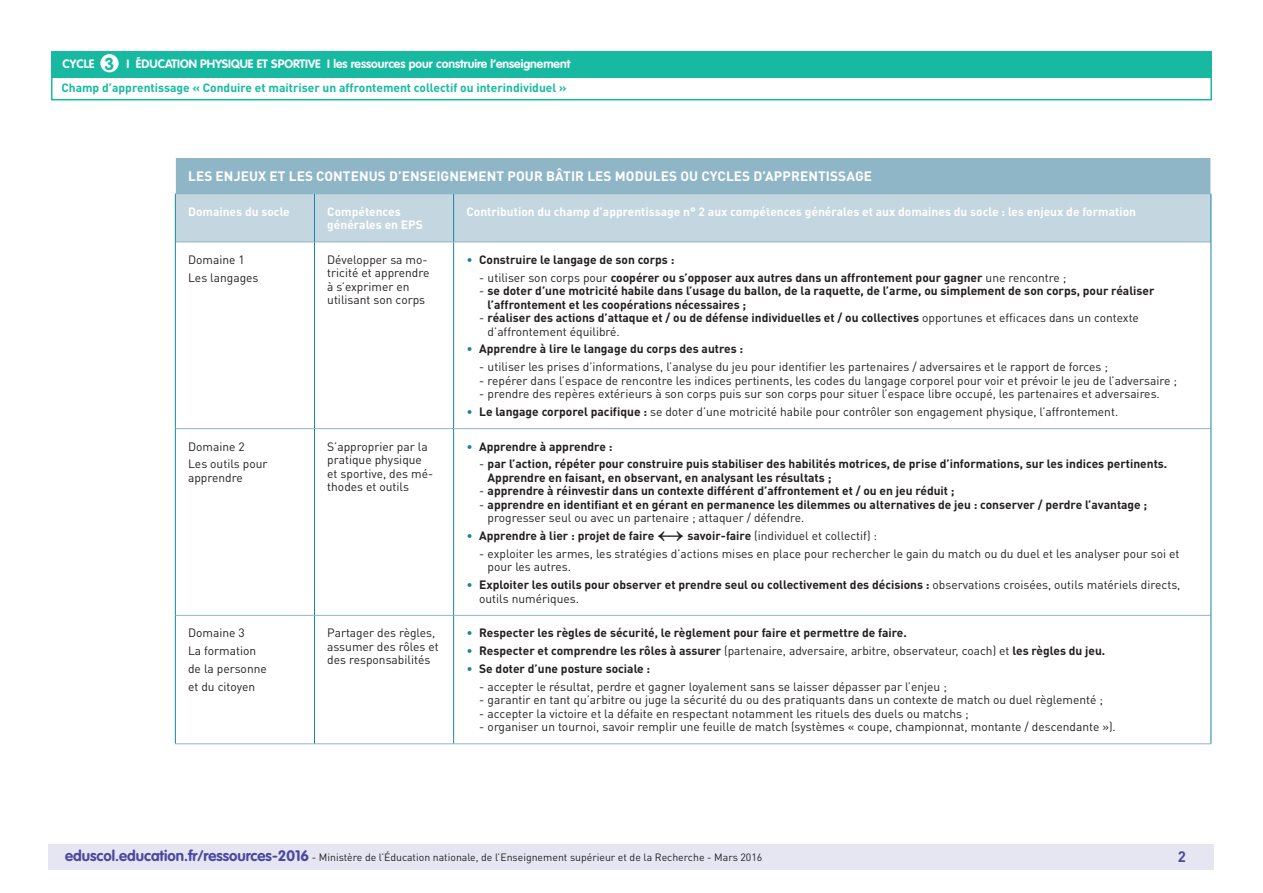
<style>
.page{position:relative;width:1263px;height:893px;background:#fff}
.page>*{position:absolute;margin:0;border:0;box-sizing:border-box;transform-origin:0 0}
.Liste_à_puces_niveau{font:700 27px "Arial";color:#231f20}
.t1{font:700 17.25px "VAG Rounded Std";color:#17baa1}
.t2{font:700 15px "DIN Pro";color:#4a489e}
.Titre_têtière_tablea{font:700 13.5px "DIN Pro";letter-spacing:.01em;color:#fff}
.Liste_à_tirets_nivea{font:12px/13.5px "DIN Pro";color:#231f20}
.Liste_à_tirets_nivea-2{font:700 12px/13.5px "DIN Pro";color:#231f20}
.Liste_à_puces_niveau-2{font:700 12px/13.5px "DIN Pro";color:#231f20}
.Texte_courant_tablea{font:12px/13.5px "DIN Pro";color:#231f20}
.Texte_gras_noir{font:700 12px/13.5px "DIN Pro";color:#fff}
.Liste_à_puces_niveau-3{font:12px "DIN Pro";color:#231f20}
.t3{font:700 12px "DIN Pro";color:#17baa1}
.t4{font:700 12px "VAG Rounded Std";color:#fff}
.t5{font:10.5px "DIN Pro";color:#231f20}
.s1{font-weight:400;color:#16879f}
.s2{font-weight:400}
.s3{color:#16879f}
.s4{font-weight:700}
.s5{font-family:"VAG Rounded Std";font-weight:700;font-size:15px;color:#4a489e}
</style>
<div class="page">
<div style="left:49px;top:844px;width:1165px;height:26px;background:#e6e5f2"></div>
<div style="left:51px;top:51px;width:1161px;height:27px;background:#17baa1"></div>
<div style="left:100px;top:54px;width:19px;height:18px;background:#fff;border-radius:50%"></div>
<div style="left:51px;top:75px;width:1161px;height:25px;border:2px solid #17baa1"></div>
<div style="left:175px;top:158px;width:1036px;height:36px;background:#8fb6c6"></div>
<div style="left:176px;top:194px;width:1035px;height:48px;background:#c4d6e0"></div>
<hr style="left:175px;top:158px;width:1px;height:35px;background:#fff">
<hr style="left:176px;top:242px;width:138px;height:1px;background:#8fb6c6">
<hr style="left:314px;top:242px;width:140px;height:1px;background:#8fb6c6">
<hr style="left:454px;top:242px;width:757px;height:1px;background:#8fb6c6">
<hr style="left:176px;top:428px;width:138px;height:1px;background:#8fb6c6">
<hr style="left:314px;top:428px;width:140px;height:1px;background:#8fb6c6">
<hr style="left:454px;top:428px;width:757px;height:1px;background:#8fb6c6">
<hr style="left:176px;top:615px;width:138px;height:1px;background:#8fb6c6">
<hr style="left:314px;top:615px;width:140px;height:1px;background:#8fb6c6">
<hr style="left:454px;top:615px;width:757px;height:1px;background:#8fb6c6">
<hr style="left:175px;top:743px;width:139px;height:1px;background:#8fb6c6">
<hr style="left:314px;top:743px;width:140px;height:1px;background:#8fb6c6">
<hr style="left:454px;top:743px;width:757px;height:1px;background:#8fb6c6">
<hr style="left:175px;top:194px;width:1px;height:48px;background:#16879f">
<hr style="left:314px;top:194px;width:1px;height:48px;background:#16879f">
<hr style="left:453px;top:194px;width:1px;height:48px;background:#16879f">
<hr style="left:1211px;top:194px;width:1px;height:48px;background:#16879f">
<hr style="left:175px;top:242px;width:1px;height:187px;background:#16879f">
<hr style="left:314px;top:242px;width:1px;height:186px;background:#16879f">
<hr style="left:453px;top:242px;width:1px;height:186px;background:#16879f">
<hr style="left:1211px;top:242px;width:1px;height:187px;background:#16879f">
<hr style="left:175px;top:429px;width:1px;height:186px;background:#16879f">
<hr style="left:314px;top:429px;width:1px;height:186px;background:#16879f">
<hr style="left:453px;top:429px;width:1px;height:186px;background:#16879f">
<hr style="left:1211px;top:429px;width:1px;height:186px;background:#16879f">
<hr style="left:175px;top:615px;width:1px;height:128px;background:#16879f">
<hr style="left:314px;top:616px;width:1px;height:127px;background:#16879f">
<hr style="left:453px;top:616px;width:1px;height:127px;background:#16879f">
<hr style="left:1211px;top:615px;width:1px;height:128px;background:#16879f">
<p class="t4" style="left:63px;top:57px;width:33px">CYCLE</p>
<p class="t4" style="left:127px;top:57px;width:445px">I ÉDUCATION PHYSIQUE ET SPORTIVE I les ressources pour construire l’enseignement</p>
<p class="t1" style="left:105px;top:53px;width:11px">3</p>
<p class="t3" style="left:61px;top:79px;width:507px">Champ d’apprentissage « Conduire et maitriser un affrontement collectif ou interindividuel »</p>
<p class="Titre_têtière_tablea" style="left:188px;top:167px;width:685px">LES ENJEUX ET LES CONTENUS D’ENSEIGNEMENT POUR BÂTIR LES MODULES OU CYCLES D’APPRENTISSAGE</p>
<p class="Texte_gras_noir" style="left:188px;top:204px;width:103px">Domaines du socle</p>
<p class="Texte_gras_noir" style="left:327px;top:204px;width:97px">Compétences générales en EPS</p>
<p class="Texte_gras_noir" style="left:466px;top:204px;width:671px">Contribution du champ d’apprentissage n° 2 aux compétences générales et aux domaines du socle : les enjeux de formation</p>
<p class="Texte_courant_tablea" style="left:188px;top:252px;width:58px">Domaine 1</p>
<p class="Texte_courant_tablea" style="left:188px;top:270px;width:72px">Les langages</p>
<p class="Texte_courant_tablea" style="left:327px;top:252px;width:104px">Développer sa mo&shy;tricité et apprendre à s’exprimer en utilisant son corps</p>
<p class="Liste_à_puces_niveau-2" style="left:466px;top:252px;width:210px"><span class="s1">•</span> Construire le langage de son corps :</p>
<p class="Liste_à_tirets_nivea-2" style="left:479px;top:270px;width:589px"><span class="s2">- utiliser son corps pour</span> coopérer ou s’opposer aux autres dans un affrontement pour gagner <span class="s2">une rencontre ;</span></p>
<p class="Liste_à_tirets_nivea-2" style="left:488px;top:284px;width:668px;text-indent:-9px"><span class="s2">-</span> se doter d’une motricité habile dans l’usage du ballon, de la raquette, de l’arme, ou simplement de son corps, pour réaliser l’affrontement et les coopérations nécessaires ;</p>
<p class="Liste_à_tirets_nivea-2" style="left:488px;top:311px;width:653px;text-indent:-9px"><span class="s2">-</span> réaliser des actions d’attaque et / ou de défense individuelles et / ou collectives <span class="s2">opportunes et efficaces dans un contexte d’affrontement équilibré.</span></p>
<p class="Liste_à_puces_niveau-2" style="left:466px;top:342px;width:278px"><span class="s1">•</span> Apprendre à lire le langage du corps des autres :</p>
<p class="Liste_à_tirets_nivea" style="left:479px;top:360px;width:630px">- utiliser les prises d’informations, l’analyse du jeu pour identifier les partenaires / adversaires et le rapport de forces ;</p>
<p class="Liste_à_tirets_nivea" style="left:479px;top:373px;width:699px">- repérer dans l’espace de rencontre les indices pertinents, les codes du langage corporel pour voir et prévoir le jeu de l’adversaire ;</p>
<p class="Liste_à_tirets_nivea" style="left:479px;top:387px;width:682px">- prendre des repères extérieurs à son corps puis sur son corps pour situer l’espace libre occupé, les partenaires et adversaires.</p>
<p class="Liste_à_puces_niveau-3" style="left:466px;top:403px;width:653px"><span class="s3">•</span> <span class="s4">Le langage corporel pacifique :</span> se doter d’une motricité habile pour contrôler son engagement physique, l’affrontement.</p>
<p class="Texte_courant_tablea" style="left:188px;top:439px;width:58px">Domaine 2</p>
<p class="Texte_courant_tablea" style="left:188px;top:457px;width:81px">Les outils pour apprendre</p>
<p class="Texte_courant_tablea" style="left:188px;top:626px;width:58px">Domaine 3</p>
<p class="Texte_courant_tablea" style="left:188px;top:643px;width:70px">La formation</p>
<p class="Texte_courant_tablea" style="left:188px;top:661px;width:80px">de la personne</p>
<p class="Texte_courant_tablea" style="left:188px;top:679px;width:68px">et du citoyen</p>
<p class="Texte_courant_tablea" style="left:327px;top:439px;width:107px">S’approprier par la pratique physique et sportive, des mé&shy;thodes et outils</p>
<p class="Liste_à_puces_niveau-2" style="left:466px;top:439px;width:148px"><span class="s1">•</span> Apprendre à apprendre :</p>
<p class="Liste_à_tirets_nivea-2" style="left:488px;top:457px;width:681px;text-indent:-9px"><span class="s2">-</span> par l’action, répéter pour construire puis stabiliser des habilités motrices, de prise d’informations, sur les indices pertinents.<br>Apprendre en faisant, en observant, en analysant les résultats ;</p>
<p class="Liste_à_tirets_nivea-2" style="left:479px;top:484px;width:477px"><span class="s2">-</span> apprendre à réinvestir dans un contexte différent d’affrontement et / ou en jeu réduit ;</p>
<p class="Liste_à_tirets_nivea-2" style="left:488px;top:497px;width:661px;text-indent:-9px"><span class="s2">-</span> apprendre en identifiant et en gérant en permanence les dilemmes ou alternatives de jeu : conserver / perdre l’avantage ; <span class="s2">progresser seul ou avec un partenaire ; attaquer / défendre.</span></p>
<p class="Liste_à_puces_niveau-2" style="left:466px;top:528px;width:189px"><span class="s1">•</span> Apprendre à lier : projet de faire</p>
<p class="Liste_à_puces_niveau" style="left:657px;top:516px;width:28px">↔</p>
<p class="Liste_à_puces_niveau-3" style="left:687px;top:528px;width:191px"><span class="s4">savoir-faire</span> (individuel et collectif) :</p>
<p class="Liste_à_tirets_nivea" style="left:488px;top:546px;width:693px;text-indent:-9px">- exploiter les armes, les stratégies d’actions mises en place pour rechercher le gain du match ou du duel et les analyser pour soi et pour les autres.</p>
<p class="Liste_à_puces_niveau-2" style="left:479px;top:577px;width:703px;text-indent:-13px"><span class="s1">•</span> Exploiter les outils pour observer et prendre seul ou collectivement des décisions : <span class="s2">observations croisées, outils matériels directs, outils numériques.</span></p>
<p class="Texte_courant_tablea" style="left:327px;top:626px;width:113px">Partager des règles, assumer des rôles et des responsabilités</p>
<p class="Liste_à_puces_niveau-2" style="left:466px;top:626px;width:442px"><span class="s1">•</span> Respecter les règles de sécurité, le règlement pour faire et permettre de faire.</p>
<p class="Liste_à_puces_niveau-2" style="left:466px;top:643px;width:640px"><span class="s1">•</span> Respecter et comprendre les rôles à assurer <span class="s2">(partenaire, adversaire, arbitre, observateur, coach) et</span> les règles du jeu.</p>
<p class="Liste_à_puces_niveau-2" style="left:466px;top:661px;width:185px"><span class="s1">•</span> Se doter d’une posture sociale :</p>
<p class="Liste_à_tirets_nivea" style="left:479px;top:679px;width:469px">- accepter le résultat, perdre et gagner loyalement sans se laisser dépasser par l’enjeu ;</p>
<p class="Liste_à_tirets_nivea" style="left:479px;top:692px;width:625px">- garantir en tant qu’arbitre ou juge la sécurité du ou des pratiquants dans un contexte de match ou duel règlementé ;</p>
<p class="Liste_à_tirets_nivea" style="left:479px;top:706px;width:491px">- accepter la victoire et la défaite en respectant notamment les rituels des duels ou matchs ;</p>
<p class="Liste_à_tirets_nivea" style="left:479px;top:719px;width:638px">- organiser un tournoi, savoir remplir une feuille de match (systèmes « coupe, championnat, montante / descendante »).</p>
<p class="t5" style="left:65px;top:850px;width:699px"><span class="s5">eduscol.education.fr/ressources-2016</span> - Ministère de l’Éducation nationale, de l’Enseignement supérieur et de la Recherche - Mars 2016</p>
<p class="t2" style="left:1178px;top:846px;width:10px">2</p>
</div>
